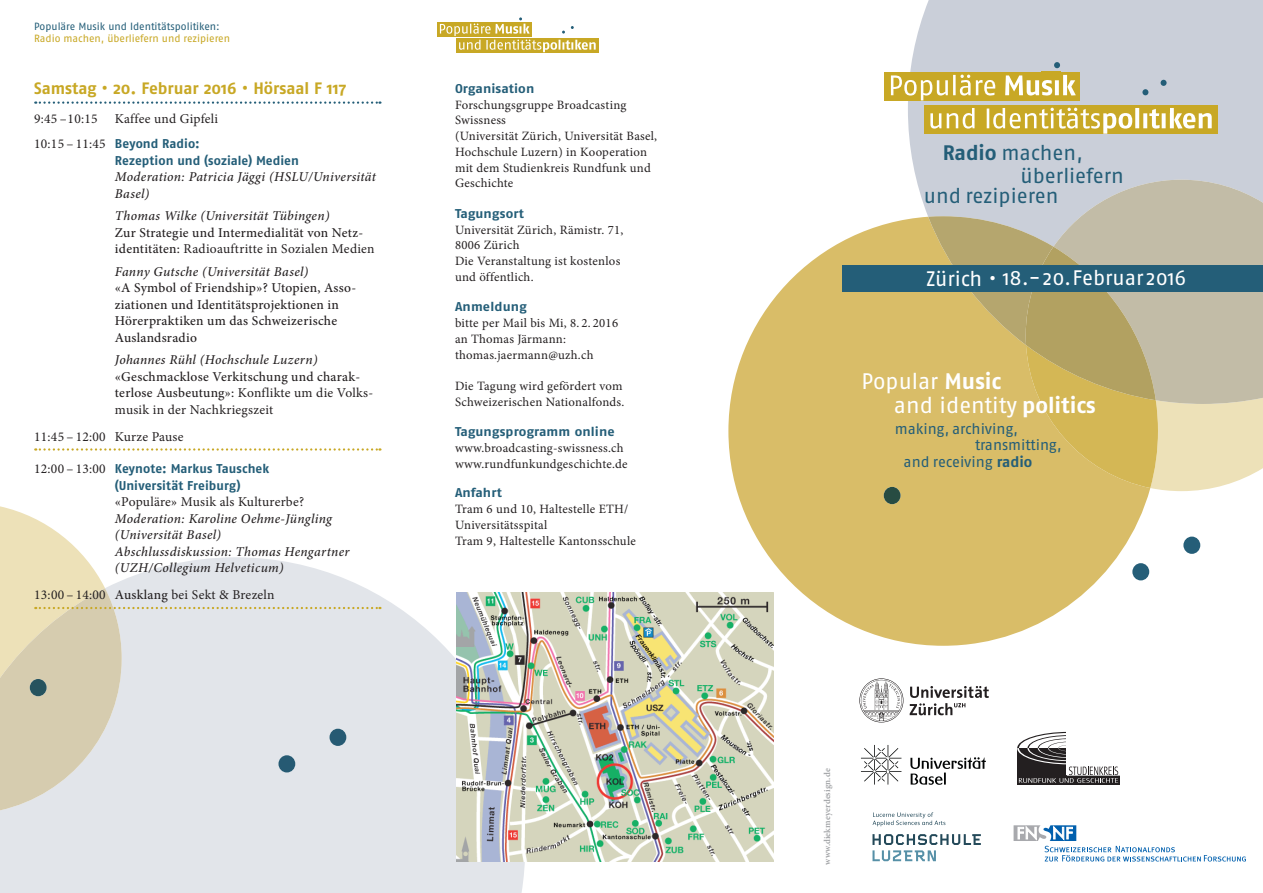
<style>
.page{position:relative;width:1263px;height:893px;background:#fff}
.page>*{position:absolute;margin:0;border:0;box-sizing:border-box;transform-origin:0 0}
.t1{font:22.5px/24px "Fago No";color:#fff}
.t2{font:21px/23.2px "Fago No";letter-spacing:-.005em;color:#245e78}
.t3{font:21px "Fago No";letter-spacing:-.005em;color:#fff}
.t4{font:700 16.5px "Fago No";color:#c8a825}
.t5{font:15px "Fago No";letter-spacing:-.005em;color:#245e78}
.t6{font:500 13.5px/16.5px "Minion Pro";letter-spacing:.02em;color:#231f20}
.t7{font:italic 500 13.5px/16.5px "Minion Pro";letter-spacing:.02em;color:#231f20}
.t8{font:13.5px "Minion Pro";letter-spacing:.02em;color:#231f20}
.t9{font:12.75px/15.8px "Minion Pro";letter-spacing:.015em;color:#231f20}
.t10{font:700 12.75px/16.5px "Fago No";letter-spacing:.005em;color:#245e78}
.t11{font:700 12.75px "Fago No";letter-spacing:.005em;color:#245e78;scale:1.06 1}
.t12{font:10.5px "Fago No";color:#245e78}
.t13{font:10.5px "Fago No";letter-spacing:-.005em;color:#c8a825}
.t14{font:600 9px "Minion Pro";letter-spacing:.01em;color:#9d9fa2}
.s1{font-family:"Minion Pro";font-weight:400;font-size:13.5px;color:#231f20}
.s2{font-weight:400}
.s3{font-style:normal}
.s4{font-weight:400;font-style:normal}
.s5{font-weight:500}
.s6{font-weight:700}
</style>
<div class="page">
<div style="left:0;top:596px;width:525px;height:297px;background:#e2e5ea"></div>
<svg style="left:728px;top:219px;width:422px;height:427px;fill:#d9bd68"></svg>
<div style="left:908px;top:0;width:355px;height:247px;background:#cacfd9"></div>
<svg style="left:1053px;top:180px;width:210px;height:36px;fill:#c2bca7"></svg>
<svg style="left:928px;top:216px;width:335px;height:275px"></svg>
<svg style="left:35px;top:101px;width:345px;height:3px"></svg>
<svg style="left:35px;top:448px;width:345px;height:3px"></svg>
<svg style="left:0;top:506px;width:380px;height:304px"></svg>
<div style="left:925px;top:105px;width:293px;height:29px;background:#c8a825"></div>
<div style="left:884px;top:72px;width:196px;height:28px;background:#c8a825"></div>
<svg style="left:1142px;top:89px;width:6px;height:6px"></svg>
<svg style="left:1160px;top:80px;width:6px;height:6px"></svg>
<svg style="left:930px;top:107px;width:282px;height:27px"></svg>
<svg style="left:891px;top:62px;width:185px;height:38px"></svg>
<div style="left:1042px;top:72px;width:19px;height:7px;background:#c8a825"></div>
<div style="left:1141px;top:105px;width:10px;height:7px;background:#c8a825"></div>
<div style="left:1159px;top:105px;width:10px;height:7px;background:#c8a825"></div>
<img style="left:456px;top:592px;width:318px;height:269px">
<svg style="left:1013px;top:825px;width:233px;height:36px"></svg>
<svg style="left:872px;top:834px;width:109px;height:27px"></svg>
<svg style="left:872px;top:812px;width:73px;height:14px"></svg>
<svg style="left:859px;top:678px;width:130px;height:44px"></svg>
<svg style="left:910px;top:757px;width:76px;height:28px"></svg>
<svg style="left:861px;top:745px;width:40px;height:40px"></svg>
<div style="left:842px;top:266px;width:421px;height:26px;background:#245e78"></div>
<div style="left:884px;top:487px;width:16px;height:17px;background:#274c42;border-radius:50%"></div>
<div style="left:1132px;top:563px;width:17px;height:17px;background:#255e78;border-radius:50%"></div>
<div style="left:1183px;top:537px;width:17px;height:17px;background:#255e78;border-radius:50%"></div>
<div style="left:30px;top:679px;width:17px;height:17px;background:#26535e;border-radius:50%"></div>
<div style="left:278px;top:755px;width:17px;height:17px;background:#265a73;border-radius:50%"></div>
<div style="left:329px;top:729px;width:17px;height:17px;background:#265a73;border-radius:50%"></div>
<div style="left:456px;top:38px;width:143px;height:14px;background:#c8a825"></div>
<svg style="left:437px;top:22px;width:3px;height:14px"></svg>
<svg style="left:440px;top:17px;width:156px;height:35px"></svg>
<div style="left:1017px;top:748px;width:102px;height:36px;background:#231f20"></div>
<hr style="left:1067px;top:775px;width:53px;height:1px;background:#fff">
<div style="left:1067px;top:747px;width:54px;height:28px;background:#fff"></div>
<svg style="left:1017px;top:732px;width:101px;height:51px"></svg>
<p class="t12" style="left:34px;top:20px;width:187px">Populäre Musik und Identitätspolitiken:</p>
<p class="t13" style="left:34px;top:33px;width:197px">Radio machen, überliefern und rezipieren</p>
<p class="t4" style="left:34px;top:78px;width:313px">Samstag • 20. Februar 2016 • Hörsaal F 117</p>
<p class="t8" style="left:34px;top:110px;width:65px">9:45 – 10:15</p>
<p class="t8" style="left:115px;top:110px;width:105px">Kaffee und Gipfeli</p>
<p class="t10" style="left:115px;top:135px;width:186px;text-indent:-81px"><span class="s1">10:15 – 11:45</span> Beyond Radio:<br>Rezeption und (soziale) Medien</p>
<p class="t7" style="left:115px;top:169px;width:263px">Moderation: Patricia Jäggi (HSLU/Universität<br>Basel)</p>
<p class="t7" style="left:115px;top:208px;width:216px">Thomas Wilke (Universität Tübingen)</p>
<p class="t6" style="left:115px;top:224px;width:261px">Zur Strategie und Intermedialität von Netz&shy;identitäten: <span class="s2">Radioauftritte in Sozialen Medien</span></p>
<p class="t7" style="left:115px;top:263px;width:195px">Fanny Gutsche (Universität Basel)</p>
<p class="t6" style="left:115px;top:280px;width:243px">«A Symbol of Friendship»? Utopien, Asso&shy;ziationen und Identitätsprojektionen in Hörerpraktiken um das Schweizerische Auslandsradio</p>
<p class="t7" style="left:115px;top:352px;width:204px">Johannes Rühl (Hochschule Luzern)</p>
<p class="t6" style="left:115px;top:368px;width:260px">«Geschmacklose Verkitschung und charak&shy;terlose Ausbeutung»: <span class="s2">Konflikte um die Volks&shy;musik in der Nachkriegszeit</span></p>
<p class="t8" style="left:34px;top:427px;width:151px">11:45 – 12:00 Kurze Pause</p>
<p class="t10" style="left:115px;top:460px;width:156px;text-indent:-81px"><span class="s1">12:00 – 13:00</span> Keynote: Markus Tauschek (Universität Freiburg)</p>
<p class="t7" style="left:115px;top:494px;width:236px"><span class="s3">«</span><span class="s4">Populäre</span><span class="s3">»</span> <span class="s4">Musik als Kulturerbe?<br></span>Moderation: Karoline Oehme-Jüngling (Universität Basel)<br>Abschlussdiskussion: Thomas Hengartner (UZH/Collegium Helveticum)</p>
<p class="t8" style="left:34px;top:586px;width:242px">13:00 – 14:00 <span class="s5">Ausklang</span> bei Sekt &amp; Brezeln</p>
<p class="t11" style="left:455px;top:81px;width:76px">Organisation</p>
<p class="t9" style="left:455px;top:97px;width:204px">Forschungsgruppe Broadcasting<br>Swissness<br>(Universität Zürich, Universität Basel,<br>Hochschule Luzern) in Kooperation mit dem Studienkreis Rundfunk und<br>Geschichte</p>
<p class="t11" style="left:455px;top:206px;width:67px">Tagungsort</p>
<p class="t9" style="left:455px;top:222px;width:170px">Universität Zürich, Rämistr. 71,<br>8006 Zürich<br>Die Veranstaltung ist kostenlos und öffentlich.</p>
<p class="t11" style="left:455px;top:299px;width:69px">Anmeldung</p>
<p class="t9" style="left:455px;top:315px;width:165px">bitte per Mail bis Mi, 8. 2. 2016 an Thomas Järmann: thomas.jaermann@uzh.ch</p>
<p class="t9" style="left:455px;top:378px;width:171px">Die Tagung wird gefördert vom<br>Schweizerischen Nationalfonds.</p>
<p class="t11" style="left:455px;top:424px;width:152px">Tagungsprogramm online</p>
<p class="t9" style="left:455px;top:440px;width:174px">www.broadcasting-swissness.ch www.rundfunkundgeschichte.de</p>
<p class="t11" style="left:455px;top:485px;width:46px">Anfahrt</p>
<p class="t9" style="left:455px;top:501px;width:182px">Tram 6 und 10, Haltestelle ETH/<br>Universitätsspital<br>Tram 9, Haltestelle Kantonsschule</p>
<h2 class="t2" style="left:1020px;top:141px;width:105px;text-indent:-78px"><span class="s6">Radio</span> machen, überliefern</h2>
<h2 class="t2" style="left:924px;top:184px;width:136px">und rezipieren</h2>
<h2 class="t3" style="left:926px;top:266px;width:262px">Zürich • 18.- 20. Februar 2016</h2>
<h1 class="t1" style="left:894px;top:369px;width:203px;text-indent:-33px">Popular <span class="s6">Music<br></span>and identity <span class="s6">politics</span></h1>
<p class="t5" style="left:895px;top:420px;width:125px">making, archiving,</p>
<p class="t5" style="left:975px;top:436px;width:88px">transmitting,</p>
<p class="t5" style="left:904px;top:453px;width:130px">and receiving <span class="s6">radio</span></p>
<p class="t14" style="left:821px;top:865px;width:98px;rotate:-90deg">www.diekmeyerdesign.de</p>
</div>
